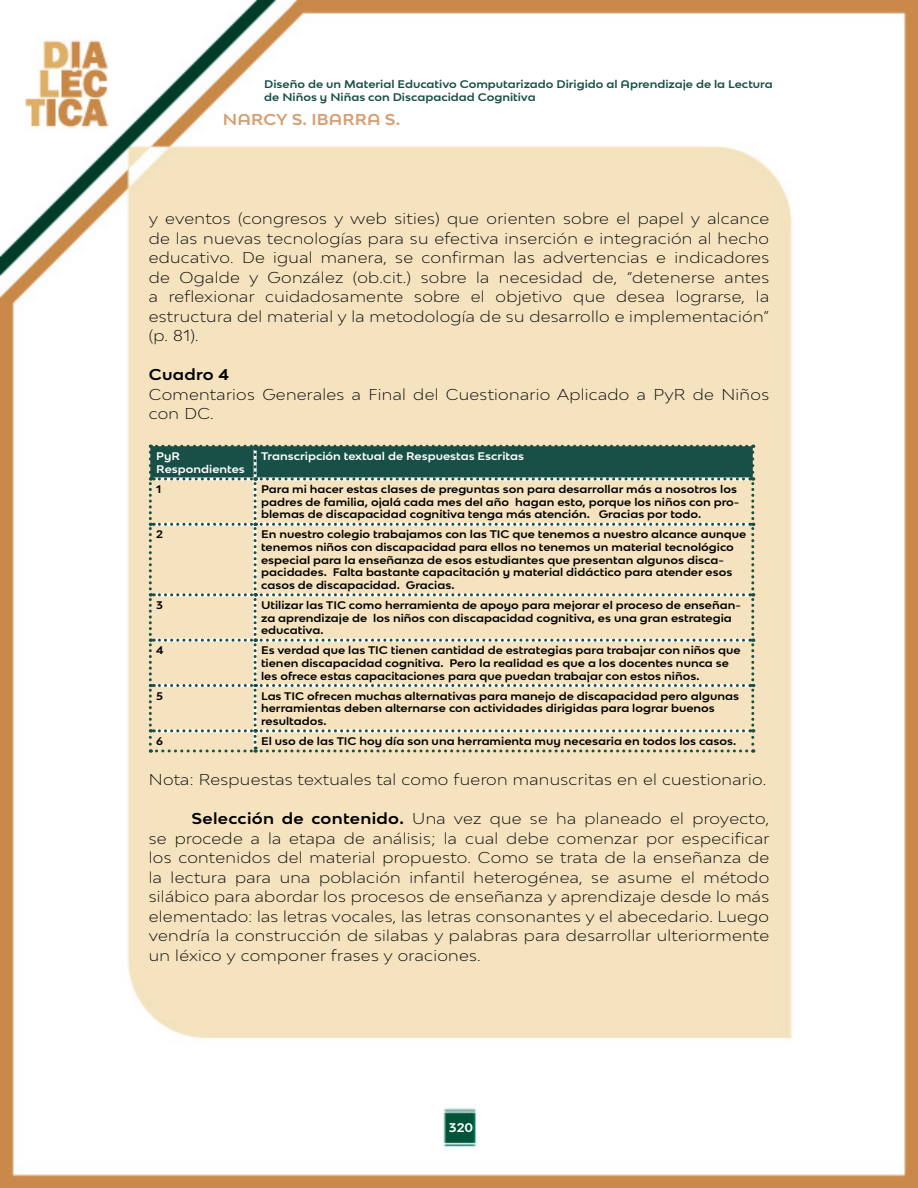
<style>
.page{position:relative;width:918px;height:1188px;background:#fff}
.page>*{position:absolute;margin:0;border:0;box-sizing:border-box;transform-origin:0 0}
.t1{font:300 expanded 15px/19.5px "Bw Modelica";letter-spacing:.02em;color:#000;text-align:justify}
.t2{font:700 expanded 15px "Bw Modelica SS01";letter-spacing:.01em;color:#d89e70}
.t3{font:700 expanded 15px "Bw Modelica SS01";letter-spacing:.02em;color:#000}
.t4{font:700 expanded 12px "Bw Modelica SS01";color:#fff}
.t5{font:700 expanded 10.5px/12.6px "Bw Modelica SS01";color:#000}
.t6{font:700 expanded 10.5px/12.6px "Bw Modelica SS01";color:#184f46}
.t7{font:700 expanded 10.5px/12.6px "Bw Modelica SS01";color:#fff}
.s1{font-family:"Bw Modelica SS01";font-weight:700}
</style>
<div class="page">
<img style="left:0;top:0;width:918px;height:1188px">
<svg style="left:149px;top:445px;width:605px;height:307px;background:#d8d0b1"></svg>
<p class="t6" style="left:264px;top:78px;width:510px">Diseño de un Material Educativo Computarizado Dirigido al Aprendizaje de la Lectura de Niños y Niñas con Discapacidad Cognitiva</p>
<h1 class="t2" style="left:223px;top:110px;width:179px">NARCY S. IBARRA S.</h1>
<p class="t1" style="left:149px;top:209px;width:622px">y eventos (congresos y web sities) que orienten sobre el papel y alcance de las nuevas tecnologías para su efectiva inserción e integración al hecho educativo. De igual manera, se confirman las advertencias e indicadores de Ogalde y González (ob.cit.) sobre la necesidad de, “detenerse antes a reflexionar cuidadosamente sobre el objetivo que desea lograrse, la estructura del material y la metodología de su desarrollo e implementación” (p. 81).</p>
<h1 class="t3" style="left:149px;top:365px;width:82px">Cuadro 4</h1>
<h1 class="t1" style="left:149px;top:384px;width:622px">Comentarios Generales a Final del Cuestionario Aplicado a PyR de Niños con DC.</h1>
<p class="t7" style="left:156px;top:450px;width:90px">PyR<br>Respondientes</p>
<p class="t7" style="left:261px;top:450px;width:264px">Transcripción textual de Respuestas Escritas</p>
<p class="t5" style="left:156px;top:483px;width:7px">1</p>
<p class="t5" style="left:261px;top:483px;width:480px">Para mi hacer estas clases de preguntas son para desarrollar más a nosotros los padres de familia, ojalá cada mes del año hagan esto, porque los niños con pro&shy;blemas de discapacidad cognitiva tenga más atención. Gracias por todo.</p>
<p class="t5" style="left:156px;top:528px;width:8px">2</p>
<p class="t5" style="left:261px;top:528px;width:487px">En nuestro colegio trabajamos con las TIC que tenemos a nuestro alcance aunque tenemos niños con discapacidad para ellos no tenemos un material tecnológico especial para la enseñanza de esos estudiantes que presentan algunos disca&shy;pacidades. Falta bastante capacitación y material didáctico para atender esos casos de discapacidad. Gracias.</p>
<p class="t5" style="left:156px;top:599px;width:8px">3</p>
<p class="t5" style="left:261px;top:599px;width:481px">Utilizar las TIC como herramienta de apoyo para mejorar el proceso de enseñan&shy;za aprendizaje de los niños con discapacidad cognitiva, es una gran estrategia educativa.</p>
<p class="t5" style="left:156px;top:644px;width:9px">4</p>
<p class="t5" style="left:261px;top:644px;width:481px">Es verdad que las TIC tienen cantidad de estrategias para trabajar con niños que tienen discapacidad cognitiva. Pero la realidad es que a los docentes nunca se les ofrece estas capacitaciones para que puedan trabajar con estos niños.</p>
<p class="t5" style="left:156px;top:689px;width:8px">5</p>
<p class="t5" style="left:261px;top:689px;width:479px">Las TIC ofrecen muchas alternativas para manejo de discapacidad pero algunas herramientas deben alternarse con actividades dirigidas para lograr buenos resultados.</p>
<p class="t5" style="left:156px;top:735px;width:8px">6</p>
<p class="t5" style="left:261px;top:735px;width:477px">El uso de las TIC hoy día son una herramienta muy necesaria en todos los casos.</p>
<h1 class="t1" style="left:149px;top:770px;width:619px">Nota: Respuestas textuales tal como fueron manuscritas en el cuestionario.</h1>
<p class="t1" style="left:149px;top:809px;width:622px;text-indent:43px"><span class="s1">Selección de contenido.</span> Una vez que se ha planeado el proyecto, se procede a la etapa de análisis; la cual debe comenzar por especificar los contenidos del material propuesto. Como se trata de la enseñanza de la lectura para una población infantil heterogénea, se asume el método silábico para abordar los procesos de enseñanza y aprendizaje desde lo más elementado: las letras vocales, las letras consonantes y el abecedario. Luego vendría la construcción de silabas y palabras para desarrollar ulteriormente un léxico y componer frases y oraciones.</p>
<p class="t4" style="left:449px;top:1119px;width:26px">320</p>
</div>
